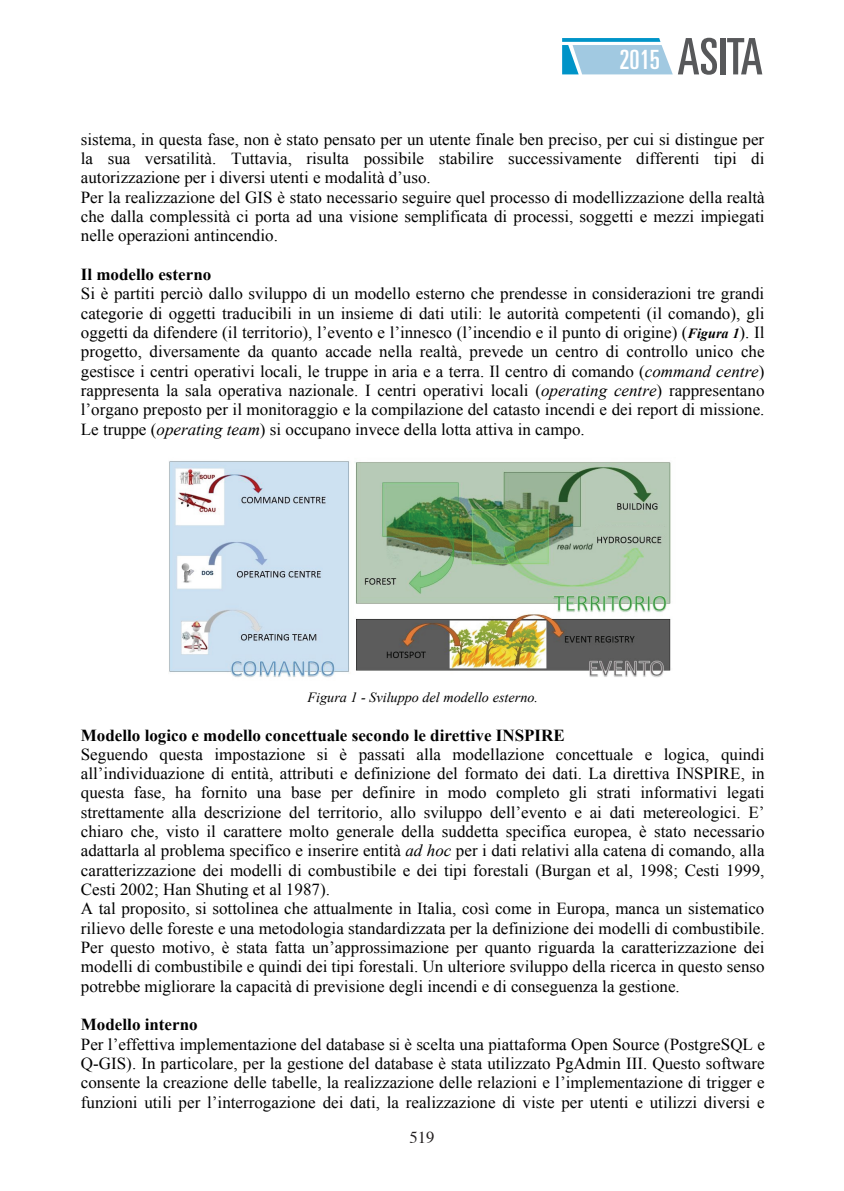
<style>
.page{position:relative;width:844px;height:1191px;background:#fff}
.page>*{position:absolute;margin:0;border:0;box-sizing:border-box;transform-origin:0 0}
.t1{font:ultra-condensed 50.4px "Univers";color:#57585a}
.t2{font:16.8px/19.2px "Times New Roman";color:#000}
.t3{font:16.62px "Times";color:#231f20}
.t4{font:italic 14px "Times New Roman";color:#000}
.s1{font-size:26.6px;color:#fff}
.s2{font-weight:700}
.s3{font-weight:700;font-style:italic;font-size:14px}
.s4{font-style:italic}
</style>
<div class="page">
<svg style="left:562px;top:38px;width:110px;height:36px"></svg>
<img style="left:169px;top:461px;width:502px;height:217px">
<h1 class="t1" style="left:619px;top:28px;width:145px"><span class="s1">2015</span> ASITA</h1>
<p class="t2" style="left:81px;top:129px;width:685px">sistema, in questa fase, non è stato pensato per un utente finale ben preciso, per cui si distingue per la sua versatilità. Tuttavia, risulta possibile stabilire successivamente differenti tipi di autorizzazione per i diversi utenti e modalità d’uso.<br>Per la realizzazione del GIS è stato necessario seguire quel processo di modellizzazione della realtà che dalla complessità ci porta ad una visione semplificata di processi, soggetti e mezzi impiegati nelle operazioni antincendio.</p>
<p class="t2" style="left:81px;top:264px;width:685px"><span class="s2">Il modello esterno<br></span>Si è partiti perciò dallo sviluppo di un modello esterno che prendesse in considerazioni tre grandi categorie di oggetti traducibili in un insieme di dati utili: le autorità competenti (il comando), gli oggetti da difendere (il territorio), l’evento e l’innesco (l’incendio e il punto di origine) (<span class="s3">Figura 1</span>). Il progetto, diversamente da quanto accade nella realtà, prevede un centro di controllo unico che gestisce i centri operativi locali, le truppe in aria e a terra. Il centro di comando (<span class="s4">command centre</span>) rappresenta la sala operativa nazionale. I centri operativi locali (<span class="s4">operating centre</span>) rappresentano l’organo preposto per il monitoraggio e la compilazione del catasto incendi e dei report di missione.<br>Le truppe (<span class="s4">operating team</span>) si occupano invece della lotta attiva in campo.</p>
<p class="t4" style="left:307px;top:688px;width:232px">Figura 1 - Sviluppo del modello esterno.</p>
<p class="t2" style="left:81px;top:725px;width:685px"><span class="s2">Modello logico e modello concettuale secondo le direttive INSPIRE<br></span>Seguendo questa impostazione si è passati alla modellazione concettuale e logica, quindi all’individuazione di entità, attributi e definizione del formato dei dati. La direttiva INSPIRE, in questa fase, ha fornito una base per definire in modo completo gli strati informativi legati strettamente alla descrizione del territorio, allo sviluppo dell’evento e ai dati metereologici. E’ chiaro che, visto il carattere molto generale della suddetta specifica europea, è stato necessario adattarla al problema specifico e inserire entità <span class="s4">ad hoc</span> per i dati relativi alla catena di comando, alla caratterizzazione dei modelli di combustibile e dei tipi forestali (Burgan et al, 1998; Cesti 1999, Cesti 2002; Han Shuting et al 1987).<br>A tal proposito, si sottolinea che attualmente in Italia, così come in Europa, manca un sistematico rilievo delle foreste e una metodologia standardizzata per la definizione dei modelli di combustibile.<br>Per questo motivo, è stata fatta un’approssimazione per quanto riguarda la caratterizzazione dei modelli di combustibile e quindi dei tipi forestali. Un ulteriore sviluppo della ricerca in questo senso potrebbe migliorare la capacità di previsione degli incendi e di conseguenza la gestione.</p>
<p class="t2" style="left:81px;top:1015px;width:685px"><span class="s2">Modello interno<br></span>Per l’effettiva implementazione del database si è scelta una piattaforma Open Source (PostgreSQL e Q-GIS). In particolare, per la gestione del database è stata utilizzato PgAdmin III. Questo software consente la creazione delle tabelle, la realizzazione delle relazioni e l’implementazione di trigger e funzioni utili per l’interrogazione dei dati, la realizzazione di viste per utenti e utilizzi diversi e</p>
<p class="t3" style="left:409px;top:1121px;width:27px">519</p>
</div>
